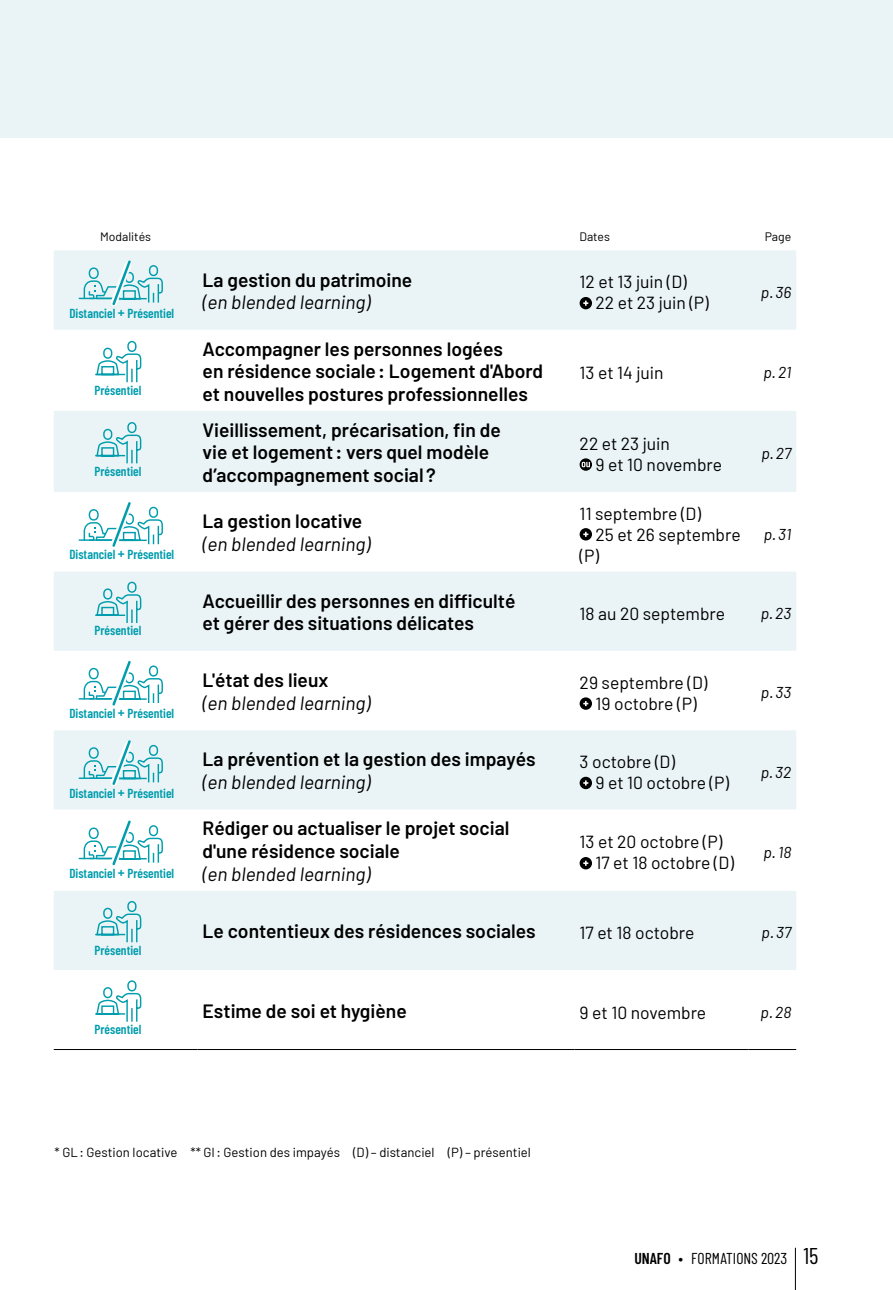
<style>
.page{position:relative;width:893px;height:1290px;background:#fff}
.page>*{position:absolute;margin:0;border:0;box-sizing:border-box;transform-origin:0 0}
.t1{font:600 19.25px/22.8px "Barlow";color:#000}
.t2{font:italic 19.25px "Barlow";color:#000}
.t3{font:17.5px/21px "Barlow";color:#000}
.t4{font:italic 15.75px "Barlow";color:#000}
.t5{font:15.75px "Barlow Condensed";color:#000}
.t6{font:600 13.12px "Barlow Condensed";color:#009dad}
.t7{font:13.12px "Barlow";color:#000}
.t8{font:12.25px "Barlow";color:#000}
.s1{font-size:15.75px}
.s2{font-weight:600}
.s3{font-size:22.75px}
</style>
<div class="page">
<hr style="left:795px;top:1248px;width:1px;height:42px;background:#000">
<div style="left:0;top:0;width:893px;height:137px;background:#eaf4f6"></div>
<div style="left:54px;top:250px;width:742px;height:242px;background:#eaf4f6"></div>
<svg style="left:54px;top:330px;width:742px;height:81px"></svg>
<svg style="left:54px;top:528px;width:742px;height:442px;fill:#eaf4f6"></svg>
<hr style="left:54px;top:1049px;width:144px;height:1px;background:#000">
<hr style="left:198px;top:1049px;width:377px;height:1px;background:#000">
<hr style="left:575px;top:1049px;width:173px;height:1px;background:#000">
<hr style="left:748px;top:1049px;width:48px;height:1px;background:#000">
<svg style="left:79px;top:257px;width:85px;height:54px;background:#c8e7eb"></svg>
<div style="left:580px;top:297px;width:12px;height:12px;background:#000;border-radius:50%"></div>
<svg style="left:583px;top:301px;width:5px;height:5px"></svg>
<svg style="left:94px;top:340px;width:48px;height:44px"></svg>
<svg style="left:94px;top:421px;width:48px;height:44px;background:#bee3e8"></svg>
<svg style="left:580px;top:458px;width:12px;height:13px"></svg>
<svg style="left:582px;top:462px;width:8px;height:5px"></svg>
<svg style="left:79px;top:502px;width:85px;height:51px"></svg>
<div style="left:580px;top:528px;width:12px;height:12px;background:#000;border-radius:50%"></div>
<svg style="left:583px;top:532px;width:5px;height:5px"></svg>
<svg style="left:94px;top:581px;width:48px;height:43px;background:#bde3e8"></svg>
<svg style="left:79px;top:657px;width:85px;height:55px"></svg>
<svg style="left:580px;top:697px;width:12px;height:13px"></svg>
<svg style="left:583px;top:701px;width:5px;height:5px"></svg>
<svg style="left:79px;top:737px;width:85px;height:54px;background:#c8e7eb"></svg>
<div style="left:580px;top:777px;width:12px;height:12px;background:#000;border-radius:50%"></div>
<svg style="left:583px;top:780px;width:5px;height:5px"></svg>
<svg style="left:79px;top:817px;width:85px;height:54px"></svg>
<div style="left:580px;top:857px;width:12px;height:12px;background:#000;border-radius:50%"></div>
<svg style="left:583px;top:861px;width:5px;height:5px"></svg>
<svg style="left:94px;top:900px;width:48px;height:44px;background:#bee3e8"></svg>
<svg style="left:95px;top:980px;width:47px;height:42px"></svg>
<p class="t8" style="left:100px;top:229px;width:53px">Modalités</p>
<p class="t8" style="left:580px;top:229px;width:32px">Dates</p>
<p class="t8" style="left:765px;top:229px;width:28px">Page</p>
<p class="t6" style="left:69px;top:304px;width:106px">Distanciel <span class="s1">+</span> Présentiel</p>
<p class="t6" style="left:95px;top:381px;width:48px">Présentiel</p>
<p class="t6" style="left:95px;top:462px;width:48px">Présentiel</p>
<p class="t6" style="left:69px;top:545px;width:106px">Distanciel <span class="s1">+</span> Présentiel</p>
<p class="t6" style="left:95px;top:621px;width:48px">Présentiel</p>
<p class="t6" style="left:69px;top:704px;width:106px">Distanciel <span class="s1">+</span> Présentiel</p>
<p class="t6" style="left:69px;top:783px;width:106px">Distanciel <span class="s1">+</span> Présentiel</p>
<p class="t6" style="left:69px;top:864px;width:106px">Distanciel <span class="s1">+</span> Présentiel</p>
<p class="t6" style="left:95px;top:940px;width:48px">Présentiel</p>
<p class="t6" style="left:95px;top:1020px;width:48px">Présentiel</p>
<p class="t1" style="left:203px;top:268px;width:211px">La gestion du patrimoine</p>
<p class="t2" style="left:203px;top:290px;width:169px">(en blended learning)</p>
<p class="t1" style="left:203px;top:337px;width:342px">Accompagner les personnes logées<br>en résidence sociale: Logement d'Abord et nouvelles postures professionnelles</p>
<p class="t1" style="left:203px;top:418px;width:300px">Vieillissement, précarisation, fin de vie et logement: vers quel modèle d’accompagnement social?</p>
<p class="t1" style="left:203px;top:510px;width:161px">La gestion locative</p>
<p class="t2" style="left:203px;top:532px;width:169px">(en blended learning)</p>
<p class="t1" style="left:203px;top:589px;width:314px">Accueillir des personnes en difficulté et gérer des situations délicates</p>
<p class="t1" style="left:203px;top:668px;width:127px">L'état des lieux</p>
<p class="t2" style="left:203px;top:691px;width:169px">(en blended learning)</p>
<p class="t1" style="left:203px;top:748px;width:335px">La prévention et la gestion des impayés</p>
<p class="t2" style="left:203px;top:770px;width:169px">(en blended learning)</p>
<p class="t1" style="left:203px;top:817px;width:308px">Rédiger ou actualiser le projet social d'une résidence sociale</p>
<p class="t2" style="left:203px;top:862px;width:169px">(en blended learning)</p>
<p class="t3" style="left:595px;top:271px;width:115px;text-indent:-16px">12 et 13 juin (D)<br>22 et 23 juin (P)</p>
<p class="t4" style="left:761px;top:283px;width:32px">p.36</p>
<p class="t3" style="left:580px;top:362px;width:85px">13 et 14 juin</p>
<p class="t4" style="left:763px;top:363px;width:29px">p.21</p>
<p class="t3" style="left:595px;top:432px;width:128px;text-indent:-16px">22 et 23 juin<br>9 et 10 novembre</p>
<p class="t4" style="left:761px;top:444px;width:31px">p.27</p>
<p class="t3" style="left:580px;top:502px;width:123px">11 septembre (D)</p>
<p class="t3" style="left:595px;top:523px;width:147px">25 et 26 septembre</p>
<p class="t3" style="left:580px;top:544px;width:21px">(P)</p>
<p class="t4" style="left:764px;top:524px;width:29px">p.31</p>
<p class="t3" style="left:580px;top:603px;width:147px">18 au 20 septembre</p>
<p class="t4" style="left:761px;top:603px;width:32px">p.23</p>
<p class="t3" style="left:580px;top:671px;width:129px;text-align:center">29 septembre (D)<br>19 octobre (P)</p>
<p class="t3" style="left:595px;top:751px;width:135px;text-indent:-16px">3 octobre (D)<br>9 et 10 octobre (P)</p>
<p class="t4" style="left:761px;top:683px;width:32px">p.33</p>
<p class="t4" style="left:761px;top:762px;width:32px">p.32</p>
<p class="t3" style="left:595px;top:831px;width:140px;text-indent:-16px">13 et 20 octobre (P)<br>17 et 18 octobre (D)</p>
<p class="t4" style="left:764px;top:842px;width:29px">p.18</p>
<p class="t1" style="left:203px;top:920px;width:335px">Le contentieux des résidences sociales</p>
<p class="t3" style="left:580px;top:922px;width:116px">17 et 18 octobre</p>
<p class="t4" style="left:762px;top:923px;width:31px">p.37</p>
<p class="t1" style="left:203px;top:999px;width:206px">Estime de soi et hygiène</p>
<p class="t3" style="left:580px;top:1001px;width:128px">9 et 10 novembre</p>
<p class="t4" style="left:761px;top:1002px;width:32px">p.28</p>
<p class="t7" style="left:55px;top:1144px;width:478px">* GL: Gestion locative ** GI: Gestion des impayés (D) – distanciel (P) – présentiel</p>
<p class="t5" style="left:634px;top:1248px;width:186px"><span class="s2">UNAFO</span> • FORMATIONS 2023 <span class="s3">15</span></p>
</div>
